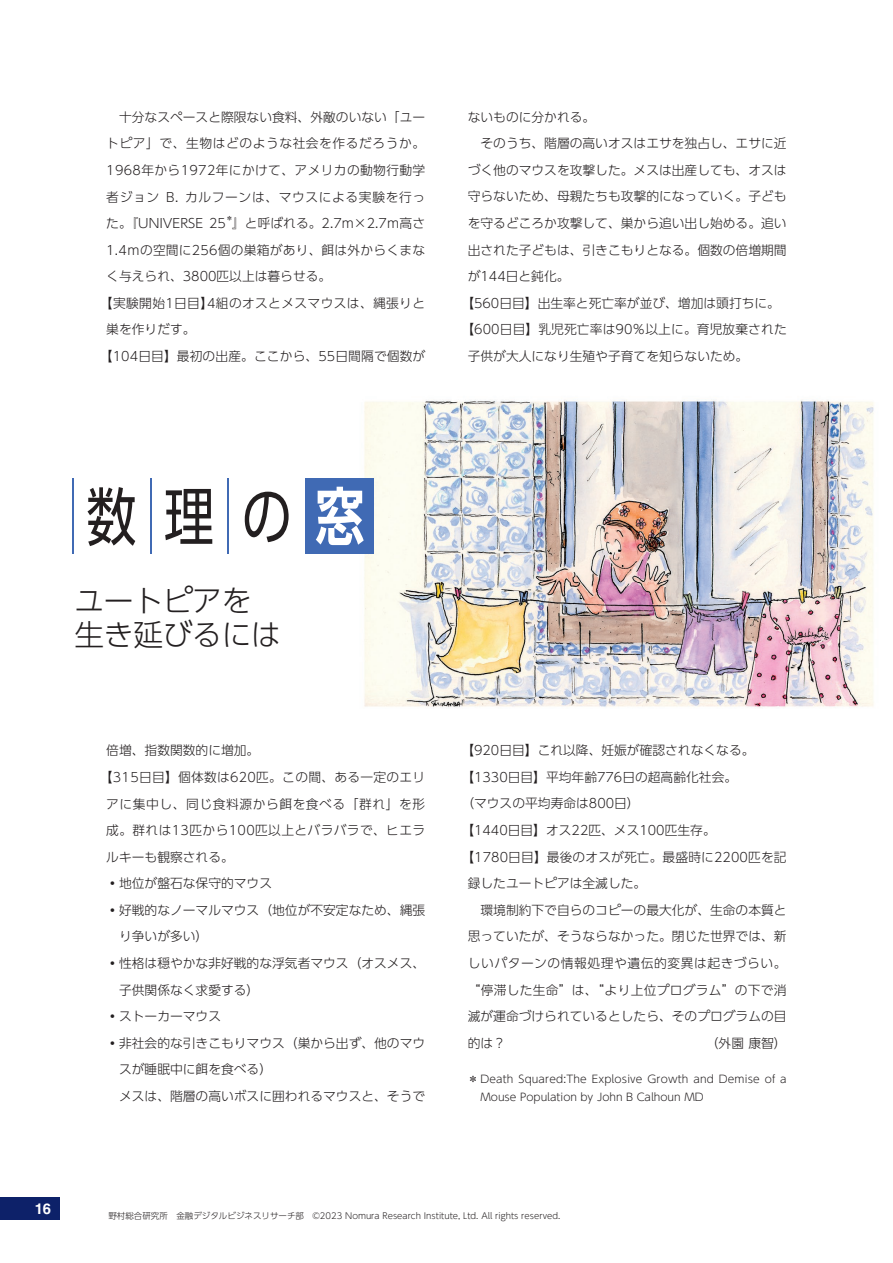
<style>
.page{position:relative;width:893px;height:1263px;background:#fff}
.page>*{position:absolute;margin:0;border:0;box-sizing:border-box;transform-origin:0 0}
.t1{font:300 29.7px/34px "UD Shin Go Pro";letter-spacing:-.01em;color:#231f20}
.t2{font:700 14.85px "Helvetica LT Std";color:#fff}
.t3{font:300 12.75px/26.5px "UD Shin Go Pro";color:#231f20;text-align:justify}
.t4{font:300 12.75px "UD Shin Go Pro";letter-spacing:.02em;color:#231f20}
.t5{font:300 12.75px "UD Shin Go Pro";letter-spacing:.045em;color:#231f20}
.t6{font:300 12.75px "UD Shin Go Pro";letter-spacing:.025em;color:#231f20}
.t7{font:300 12.75px "UD Shin Go Pro";letter-spacing:.03em;color:#231f20}
.t8{font:300 10.65px/18px "UD Shin Go Pro";letter-spacing:.015em;color:#231f20}
.t9{font:300 8.55px "UD Shin Go Pro";color:#231f20}
.t10{font:300 7.5px "UD Shin Go Pro";color:#231f20}
</style>
<div class="page">
<img style="left:364px;top:400px;width:510px;height:308px">
<hr style="left:72px;top:478px;width:2px;height:76px;background:#406ab4">
<hr style="left:150px;top:478px;width:1px;height:76px;background:#406ab4">
<hr style="left:227px;top:478px;width:2px;height:76px;background:#406ab4">
<div style="left:305px;top:478px;width:69px;height:76px;background:#406ab4"></div>
<svg style="left:88px;top:487px;width:47px;height:59px"></svg>
<svg style="left:165px;top:489px;width:47px;height:55px"></svg>
<svg style="left:245px;top:492px;width:44px;height:50px"></svg>
<svg style="left:316px;top:487px;width:48px;height:58px"></svg>
<div style="left:0;top:1197px;width:60px;height:23px;background:#0d2169"></div>
<p class="t3" style="left:106px;top:103px;width:320px">　十分なスペースと際限ない食料、外敵のいない「ユートピア」で、生物はどのような社会を作るだろうか。1968年から1972年にかけて、アメリカの動物行動学者ジョン B. カルフーンは、マウスによる実験を行った。『UNIVERSE 25</p>
<p class="t10" style="left:226px;top:212px;width:9px">＊</p>
<p class="t3" style="left:232px;top:210px;width:194px">』と呼ばれる。2.7m×2.7ｍ高さ</p>
<p class="t3" style="left:106px;top:236px;width:320px">1.4ｍの空間に256個の巣箱があり、餌は外からくまな</p>
<p class="t3" style="left:106px;top:263px;width:227px">く与えられ、3800匹以上は暮らせる。</p>
<p class="t6" style="left:100px;top:293px;width:327px">【実験開始1日目】4組のオスとメスマウスは、縄張りと</p>
<p class="t3" style="left:106px;top:316px;width:91px">巣を作りだす。</p>
<p class="t3" style="left:100px;top:342px;width:327px">【104日目】最初の出産。ここから、55日間隔で個数が</p>
<p class="t3" style="left:468px;top:103px;width:129px">ないものに分かれる。</p>
<p class="t3" style="left:468px;top:130px;width:320px">　そのうち、階層の高いオスはエサを独占し、エサに近</p>
<p class="t3" style="left:468px;top:156px;width:320px">づく他のマウスを攻撃した。メスは出産しても、オスは</p>
<p class="t3" style="left:468px;top:183px;width:320px">守らないため、母親たちも攻撃的になっていく。子ども</p>
<p class="t3" style="left:468px;top:209px;width:320px">を守るどころか攻撃して、巣から追い出し始める。追い</p>
<p class="t3" style="left:468px;top:236px;width:320px">出された子どもは、引きこもりとなる。個数の倍増期間</p>
<p class="t3" style="left:468px;top:263px;width:103px">が144日と鈍化。</p>
<p class="t3" style="left:461px;top:289px;width:320px">【560日目】出生率と死亡率が並び、増加は頭打ちに。</p>
<p class="t3" style="left:461px;top:316px;width:327px">【600日目】乳児死亡率は90％以上に。育児放棄された</p>
<p class="t3" style="left:468px;top:342px;width:282px">子供が大人になり生殖や子育てを知らないため。</p>
<h1 class="t1" style="left:74px;top:583px;width:208px">ユートピアを生き延びるには</h1>
<p class="t3" style="left:106px;top:737px;width:155px">倍増、指数関数的に増加。</p>
<p class="t4" style="left:100px;top:767px;width:327px">【315日目】個体数は620匹。この間、ある一定のエリ</p>
<p class="t5" style="left:106px;top:793px;width:320px">アに集中し、同じ食料源から餌を食べる「群れ」を形</p>
<p class="t7" style="left:106px;top:820px;width:320px">成。群れは13匹から100匹以上とバラバラで、ヒエラ</p>
<p class="t3" style="left:106px;top:843px;width:129px">ルキーも観察される。</p>
<p class="t3" style="left:106px;top:870px;width:167px">・地位が盤石な保守的マウス</p>
<p class="t3" style="left:106px;top:896px;width:320px">・好戦的なノーマルマウス（地位が不安定なため、縄張</p>
<p class="t3" style="left:119px;top:923px;width:91px">り争いが多い）</p>
<p class="t3" style="left:106px;top:949px;width:320px">・性格は穏やかな非好戦的な浮気者マウス（オスメス、</p>
<p class="t3" style="left:119px;top:976px;width:142px">子供関係なく求愛する）</p>
<p class="t3" style="left:106px;top:1002px;width:116px">・ストーカーマウス</p>
<p class="t3" style="left:106px;top:1029px;width:320px">・非社会的な引きこもりマウス（巣から出ず、他のマウ</p>
<p class="t3" style="left:119px;top:1056px;width:155px">スが睡眠中に餌を食べる）</p>
<p class="t3" style="left:106px;top:1082px;width:320px">　メスは、階層の高いボスに囲われるマウスと、そうで</p>
<p class="t3" style="left:461px;top:737px;width:295px">【920日目】これ以降、妊娠が確認されなくなる。</p>
<p class="t3" style="left:461px;top:763px;width:277px">【1330日目】平均年齢776日の超高齢化社会。</p>
<p class="t3" style="left:461px;top:790px;width:180px">（マウスの平均寿命は800日）</p>
<p class="t3" style="left:461px;top:816px;width:256px">【1440日目】オス22匹、メス100匹生存。</p>
<p class="t3" style="left:461px;top:843px;width:327px">【1780日目】最後のオスが死亡。最盛時に2200匹を記</p>
<p class="t3" style="left:468px;top:870px;width:180px">録したユートピアは全滅した。</p>
<p class="t3" style="left:468px;top:896px;width:320px">　環境制約下で自らのコピーの最大化が、生命の本質と</p>
<p class="t3" style="left:468px;top:923px;width:320px">思っていたが、そうならなかった。閉じた世界では、新</p>
<p class="t5" style="left:468px;top:953px;width:320px">しいパターンの情報処理や遺伝的変異は起きづらい。</p>
<p class="t4" style="left:468px;top:979px;width:320px">“停滞した生命”は、“より上位プログラム”の下で消</p>
<p class="t3" style="left:468px;top:1002px;width:320px">滅が運命づけられているとしたら、そのプログラムの目</p>
<p class="t3" style="left:468px;top:1029px;width:40px">的は？</p>
<p class="t3" style="left:706px;top:1029px;width:82px">（外園康智）</p>
<p class="t8" style="left:480px;top:1070px;width:308px;text-indent:-13px">＊ Death Squared:The Explosive Growth and Demise of a<br>Mouse Population by John B Calhoun MD</p>
<p class="t2" style="left:35px;top:1199px;width:18px">16</p>
<p class="t9" style="left:108px;top:1209px;width:453px">野村総合研究所　金融デジタルビジネスリサーチ部　©2023 Nomura Research Institute, Ltd. All rights reserved.</p>
</div>
